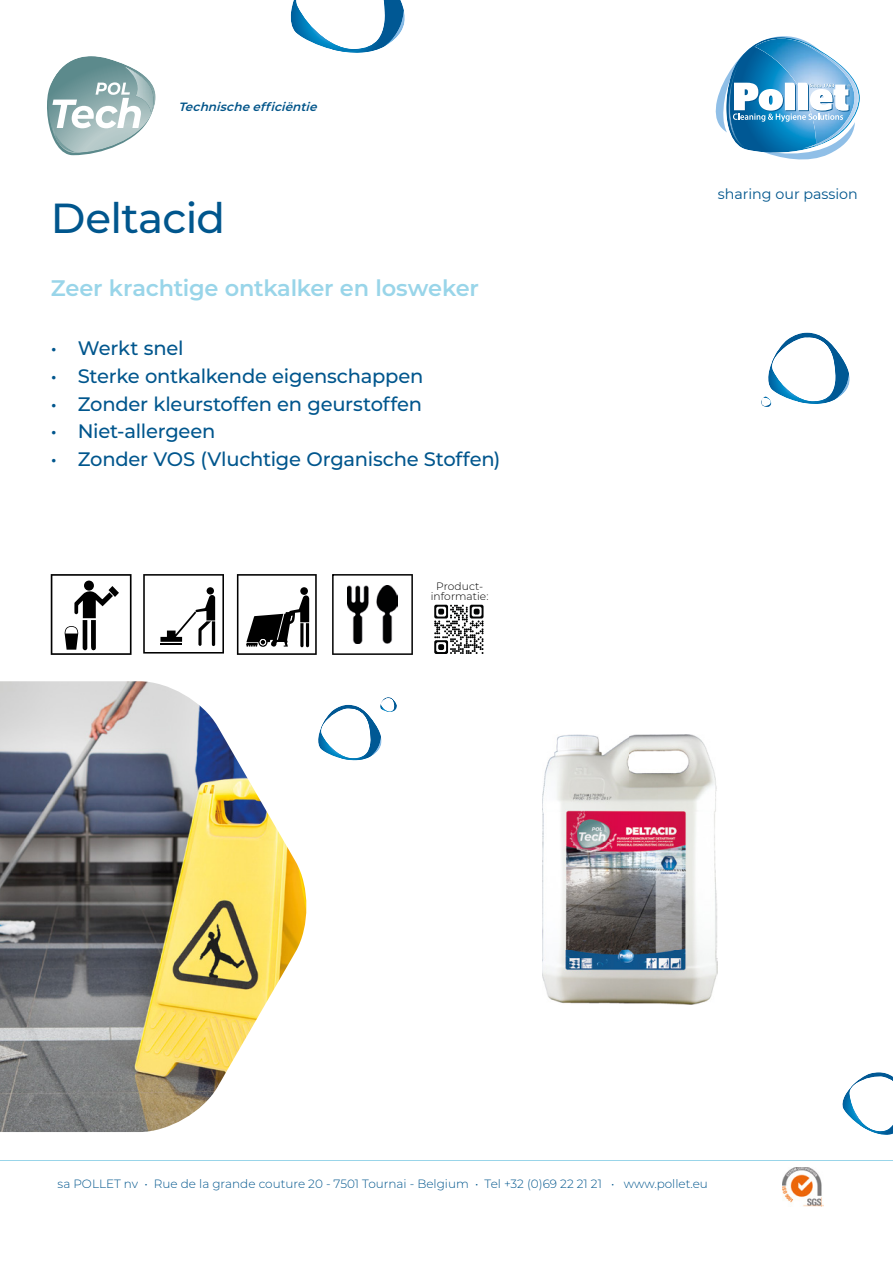
<style>
.page{position:relative;width:893px;height:1263px;background:#fff}
.page>*{position:absolute;margin:0;border:0;box-sizing:border-box;transform-origin:0 0}
.t1{font:500 42px "Montserrat";letter-spacing:-.015em;color:#00568d}
.t2{font:600 22.5px "Montserrat";letter-spacing:-.01em;color:#99d5e9}
.t3{font:500 19.5px "Montserrat";letter-spacing:-.01em;color:#00568d}
.t4{font:14.25px "Montserrat";color:#00568d}
.t5{font:300 12px "Montserrat";color:#00568d}
.t6{font:italic 600 12px "Montserrat";color:#005489}
.t7{font:300 10.65px/10.6px "Montserrat";letter-spacing:.005em;color:#000;text-align:center}
</style>
<div class="page">
<svg style="left:842px;top:1072px;width:51px;height:63px"></svg>
<img style="left:783px;top:1167px;width:40px;height:40px">
<svg style="left:761px;top:333px;width:89px;height:74px"></svg>
<svg style="left:290px;top:0;width:115px;height:53px"></svg>
<svg style="left:318px;top:697px;width:79px;height:64px"></svg>
<svg style="left:47px;top:56px;width:109px;height:99px"></svg>
<hr style="left:0;top:1160px;width:893px;height:1px;background:#99d5e9">
<img style="left:542px;top:735px;width:176px;height:269px">
<img style="left:0;top:681px;width:307px;height:451px">
<svg style="left:237px;top:574px;width:80px;height:81px"></svg>
<svg style="left:143px;top:574px;width:81px;height:79px"></svg>
<hr style="left:160px;top:643px;width:22px;height:2px;background:#000">
<div style="left:207px;top:587px;width:7px;height:7px;background:#000;border-radius:50%"></div>
<svg style="left:332px;top:574px;width:81px;height:81px"></svg>
<img style="left:348px;top:585px;width:49px;height:59px">
<svg style="left:434px;top:605px;width:49px;height:49px"></svg>
<svg style="left:51px;top:574px;width:81px;height:81px"></svg>
<img style="left:855px;top:82px;width:4px;height:33px">
<svg style="left:715px;top:36px;width:140px;height:124px"></svg>
<p class="t6" style="left:178px;top:102px;width:143px">Technische efficiëntie</p>
<h1 class="t1" style="left:51px;top:201px;width:176px">Deltacid</h1>
<p class="t2" style="left:51px;top:279px;width:430px">Zeer krachtige ontkalker en losweker</p>
<p class="t3" style="left:51px;top:341px;width:135px">• Werkt snel</p>
<p class="t3" style="left:51px;top:368px;width:374px">• Sterke ontkalkende eigenschappen</p>
<p class="t3" style="left:51px;top:396px;width:373px">• Zonder kleurstoffen en geurstoffen</p>
<p class="t3" style="left:51px;top:424px;width:166px">• Niet-allergeen</p>
<p class="t3" style="left:51px;top:451px;width:451px">• Zonder VOS (Vluchtige Organische Stoffen)</p>
<p class="t7" style="left:431px;top:581px;width:59px">Product&shy;informatie:</p>
<p class="t4" style="left:718px;top:189px;width:142px">sharing our passion</p>
<p class="t5" style="left:58px;top:1177px;width:652px">sa POLLET nv • Rue de la grande couture 20 - 7501 Tournai - Belgium • Tel +32 (0)69 22 21 21 • www.pollet.eu</p>
</div>
